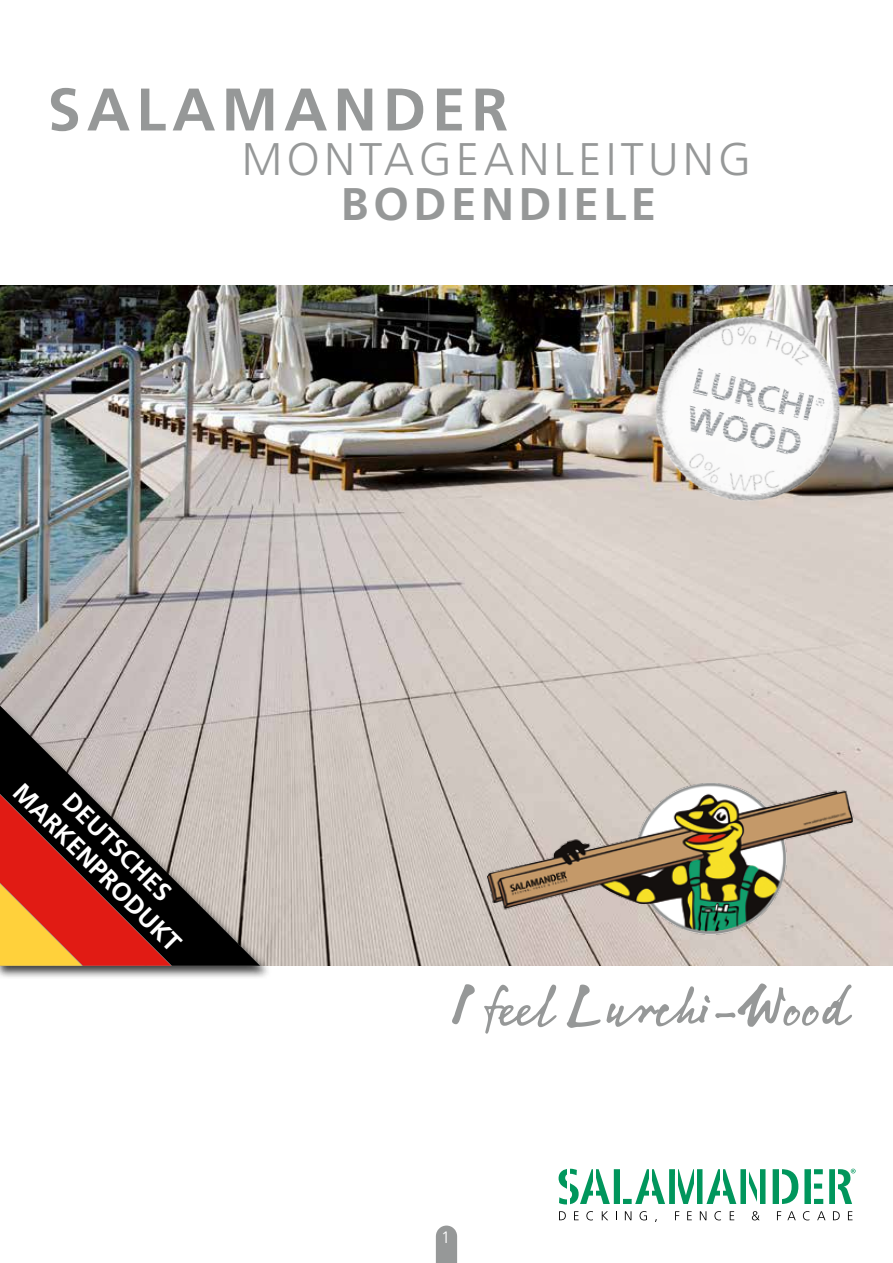
<style>
.page{position:relative;width:893px;height:1263px;background:#fff}
.page>*{position:absolute;margin:0;border:0;box-sizing:border-box;transform-origin:0 0}
.t1{font:700 60px "Frutiger LT";letter-spacing:.1em;color:#969898}
.t2{font:55.5px "Notec LT";color:#969898}
.t3{font:300 45.75px "Frutiger LT";letter-spacing:.1em;color:#969898}
.t4{font:700 45.75px "Frutiger LT";letter-spacing:.1em;color:#969898}
.t5{font:700 25.5px "Frutiger LT";color:#fff}
.t6{font:300 16.5px "Frutiger LT";color:#fff}
</style>
<div class="page">
<img style="left:0;top:285px;width:893px;height:681px">
<div style="left:0;top:704px;width:272px;height:275px;background:#000;opacity:.75"></div>
<svg style="left:773px;top:1169px;width:25px;height:35px"></svg>
<svg style="left:804px;top:1169px;width:19px;height:35px"></svg>
<svg style="left:829px;top:1169px;width:27px;height:35px"></svg>
<svg style="left:559px;top:1169px;width:206px;height:35px"></svg>
<hr style="left:779px;top:1164px;width:2px;height:41px;background:#fff">
<hr style="left:836px;top:1164px;width:2px;height:41px;background:#fff">
<hr style="left:811px;top:1167px;width:2px;height:41px;background:#fff">
<svg style="left:559px;top:1211px;width:7px;height:9px"></svg>
<svg style="left:574px;top:1211px;width:5px;height:9px"></svg>
<svg style="left:586px;top:1211px;width:7px;height:9px"></svg>
<svg style="left:602px;top:1211px;width:6px;height:9px"></svg>
<svg style="left:625px;top:1211px;width:6px;height:9px"></svg>
<svg style="left:640px;top:1211px;width:7px;height:9px"></svg>
<svg style="left:675px;top:1211px;width:4px;height:9px"></svg>
<svg style="left:687px;top:1211px;width:5px;height:9px"></svg>
<svg style="left:700px;top:1211px;width:6px;height:9px"></svg>
<svg style="left:714px;top:1211px;width:7px;height:9px"></svg>
<svg style="left:730px;top:1211px;width:4px;height:9px"></svg>
<svg style="left:752px;top:1211px;width:8px;height:9px"></svg>
<svg style="left:777px;top:1211px;width:4px;height:9px"></svg>
<svg style="left:787px;top:1211px;width:9px;height:9px"></svg>
<svg style="left:803px;top:1211px;width:6px;height:9px"></svg>
<svg style="left:817px;top:1211px;width:8px;height:9px"></svg>
<svg style="left:833px;top:1211px;width:7px;height:9px"></svg>
<svg style="left:848px;top:1211px;width:4px;height:9px"></svg>
<hr style="left:594px;top:1167px;width:2px;height:39px;background:#fff">
<hr style="left:720px;top:1168px;width:3px;height:38px;background:#fff">
<hr style="left:649px;top:1168px;width:2px;height:38px;background:#fff">
<hr style="left:746px;top:1168px;width:3px;height:39px;background:#fff">
<hr style="left:757px;top:1168px;width:3px;height:39px;background:#fff">
<hr style="left:694px;top:1168px;width:3px;height:36px;background:#fff">
<img style="left:475px;top:727px;width:389px;height:239px">
<img style="left:581px;top:285px;width:304px;height:253px">
<div style="left:627px;top:522px;width:221px;height:15px;background:#d8cfc8"></div>
<img style="left:619px;top:285px;width:266px;height:237px">
<img style="left:654px;top:285px;width:224px;height:148px">
<svg style="left:0;top:706px;width:260px;height:260px;background:#97908c"></svg>
<svg style="left:0;top:794px;width:171px;height:172px;background:#8a3824"></svg>
<svg style="left:436px;top:1225px;width:21px;height:38px"></svg>
<h1 class="t1" style="left:47px;top:74px;width:462px">SALAMANDER</h1>
<h3 class="t3" style="left:242px;top:134px;width:511px">MONTAGEANLEITUNG</h3>
<h3 class="t4" style="left:341px;top:178px;width:317px">BODENDIELE</h3>
<p class="t5" style="left:28px;top:777px;width:227px;rotate:45deg">MARKENPRODUKT</p>
<p class="t5" style="left:78px;top:786px;width:143px;rotate:45deg">DEUTSCHES</p>
<h2 class="t2" style="left:451px;top:965px;width:397px">I feel Lurchi-Wood</h2>
<p class="t6" style="left:441px;top:1227px;width:11px">1</p>
</div>
